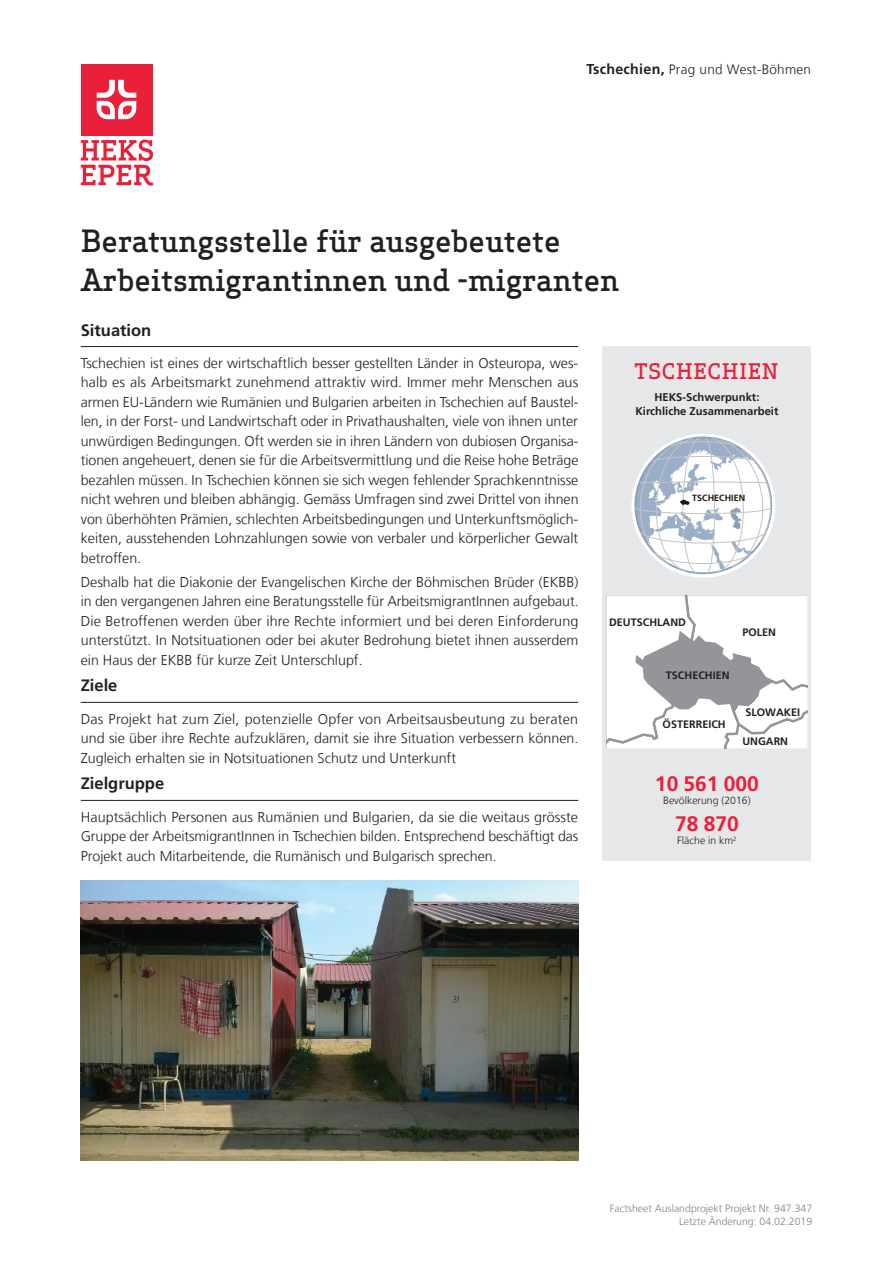
<style>
.page{position:relative;width:893px;height:1263px;background:#fff}
.page>*{position:absolute;margin:0;border:0;box-sizing:border-box;transform-origin:0 0}
.t1{font:500 30px/39px "Apex Serif";letter-spacing:-.01em;color:#231f20}
.t2{font:700 21px "Frutiger LT Com";color:#ea203a}
.t3{font:500 21px "Apex Serif";letter-spacing:.025em;color:#ea203a}
.t4{font:700 16.5px "Frutiger LT Com";color:#231f20}
.t5{font:300 14.25px/19.5px "Frutiger LT Com";color:#231f20;text-align:justify}
.t6{font:300 13.5px "Frutiger LT Com";letter-spacing:.02em;color:#231f20}
.t7{font:700 11.25px/13.4px "Frutiger LT Com";color:#231f20;text-align:center}
.t8{font:700 10.8px "Frutiger LT Com";color:#231f20}
.t9{font:300 10.5px/12.6px "Frutiger LT Com";color:#808285;text-align:right}
.t10{font:300 10.5px "Frutiger LT Com";color:#231f20}
.t11{font:700 9px "Frutiger LT Com";color:#1a1a18}
.s1{font-weight:700;font-size:14.25px}
</style>
<div class="page">
<hr style="left:81px;top:346px;width:497px;height:1px;background:#231f20">
<hr style="left:81px;top:702px;width:497px;height:1px;background:#231f20">
<hr style="left:81px;top:800px;width:497px;height:1px;background:#231f20">
<div style="left:603px;top:347px;width:208px;height:514px;background:#e6e7e9"></div>
<svg style="left:606px;top:595px;width:201px;height:154px"></svg>
<svg style="left:632px;top:434px;width:143px;height:143px"></svg>
<img style="left:81px;top:881px;width:497px;height:280px">
<div style="left:81px;top:64px;width:71px;height:71px;background:#ea203a"></div>
<svg style="left:97px;top:80px;width:39px;height:39px"></svg>
<svg style="left:81px;top:140px;width:72px;height:46px"></svg>
<p class="t6" style="left:587px;top:62px;width:226px"><span class="s1">Tschechien,</span> Prag und West-Böhmen</p>
<h1 class="t1" style="left:81px;top:221px;width:540px">Beratungsstelle für ausgebeutete<br>Arbeitsmigrantinnen und -migranten</h1>
<p class="t4" style="left:81px;top:320px;width:72px">Situation</p>
<p class="t5" style="left:81px;top:353px;width:499px">Tschechien ist eines der wirtschaftlich besser gestellten Länder in Osteuropa, wes&shy;halb es als Arbeitsmarkt zunehmend attraktiv wird. Immer mehr Menschen aus armen EU-Ländern wie Rumänien und Bulgarien arbeiten in Tschechien auf Baustel&shy;len, in der Forst- und Landwirtschaft oder in Privathaushalten, viele von ihnen unter unwürdigen Bedingungen. Oft werden sie in ihren Ländern von dubiosen Organisa&shy;tionen angeheuert, denen sie für die Arbeitsvermittlung und die Reise hohe Beträge bezahlen müssen. In Tschechien können sie sich wegen fehlender Sprachkenntnisse nicht wehren und bleiben abhängig. Gemäss Umfragen sind zwei Drittel von ihnen von überhöhten Prämien, schlechten Arbeitsbedingungen und Unterkunftsmöglich&shy;keiten, ausstehenden Lohnzahlungen sowie von verbaler und körperlicher Gewalt betroffen.</p>
<p class="t5" style="left:81px;top:572px;width:499px">Deshalb hat die Diakonie der Evangelischen Kirche der Böhmischen Brüder (EKBB) in den vergangenen Jahren eine Beratungsstelle für ArbeitsmigrantInnen aufgebaut.<br>Die Betroffenen werden über ihre Rechte informiert und bei deren Einforderung unterstützt. In Notsituationen oder bei akuter Bedrohung bietet ihnen ausserdem ein Haus der EKBB für kurze Zeit Unterschlupf.</p>
<p class="t4" style="left:81px;top:676px;width:38px">Ziele</p>
<p class="t5" style="left:81px;top:709px;width:499px">Das Projekt hat zum Ziel, potenzielle Opfer von Arbeitsausbeutung zu beraten und sie über ihre Rechte aufzuklären, damit sie ihre Situation verbessern können.<br>Zugleich erhalten sie in Notsituationen Schutz und Unterkunft</p>
<p class="t4" style="left:81px;top:774px;width:85px">Zielgruppe</p>
<p class="t5" style="left:81px;top:807px;width:499px">Hauptsächlich Personen aus Rumänien und Bulgarien, da sie die weitaus grösste Gruppe der ArbeitsmigrantInnen in Tschechien bilden. Entsprechend beschäftigt das Projekt auch Mitarbeitende, die Rumänisch und Bulgarisch sprechen.</p>
<h2 class="t3" style="left:635px;top:358px;width:145px">TSCHECHIEN</h2>
<p class="t7" style="left:635px;top:391px;width:144px">HEKS-Schwerpunkt:<br>Kirchliche Zusammenarbeit</p>
<p class="t11" style="left:692px;top:492px;width:55px">TSCHECHIEN</p>
<p class="t8" style="left:609px;top:616px;width:78px">DEUTSCHLAND</p>
<p class="t8" style="left:742px;top:626px;width:35px">POLEN</p>
<p class="t8" style="left:666px;top:669px;width:65px">TSCHECHIEN</p>
<p class="t8" style="left:745px;top:705px;width:56px">SLOWAKEI</p>
<p class="t8" style="left:663px;top:718px;width:65px">ÖSTERREICH</p>
<p class="t8" style="left:742px;top:735px;width:47px">UNGARN</p>
<h2 class="t2" style="left:655px;top:771px;width:105px">10 561 000</h2>
<p class="t10" style="left:663px;top:794px;width:89px">Bevölkerung (2016)</p>
<h2 class="t2" style="left:675px;top:811px;width:65px">78 870</h2>
<p class="t10" style="left:677px;top:835px;width:61px">Fläche in km<sup>2</sup></p>
<p class="t9" style="left:610px;top:1202px;width:204px">Factsheet Auslandprojekt Projekt Nr. 947.347<br>Letzte Änderung: 04.02.2019</p>
</div>
